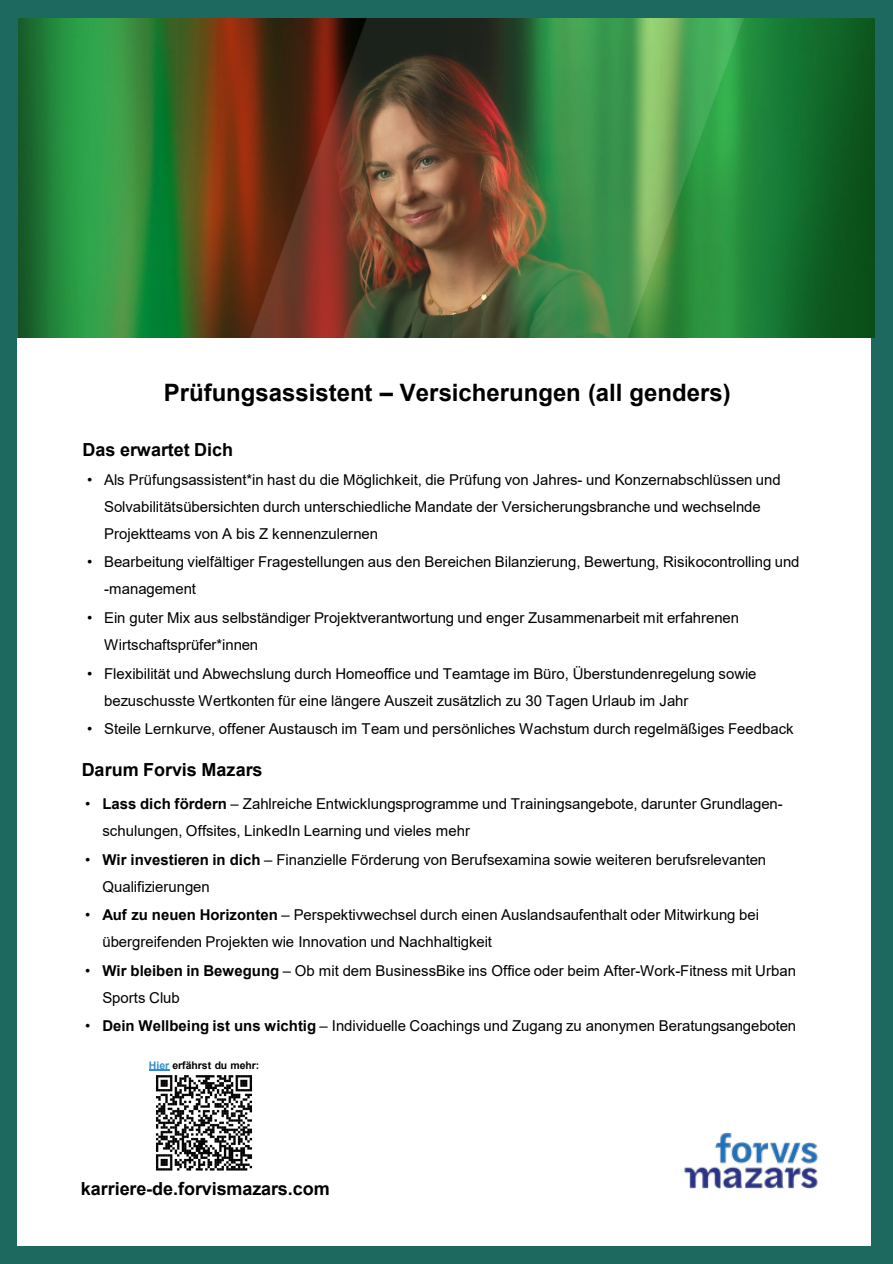
<style>
.page{position:relative;width:893px;height:1264px;background:#fff}
.page>*{position:absolute;margin:0;border:0;box-sizing:border-box;transform-origin:0 0}
.t1{font:700 24px "Arial";color:#000}
.t2{font:700 18px "Arial";color:#000}
.t3{font:15px/27px "Arial";color:#000}
.t4{font:700 10.5px "Arial";letter-spacing:-.005em;color:#000}
.s1{font-weight:700}
.s2{color:#338dcd}
</style>
<div class="page">
<div style="left:0;top:0;width:892px;height:1263px;background:#1d6960"></div>
<img style="left:19px;top:19px;width:855px;height:319px">
<div style="left:17px;top:338px;width:853px;height:906px;background:#fff"></div>
<img style="left:684px;top:1132px;width:134px;height:57px">
<img style="left:167px;top:19px;width:659px;height:319px">
<img style="left:156px;top:1075px;width:96px;height:96px">
<svg style="left:149px;top:1069px;width:20px;height:1px"></svg>
<p class="t1" style="left:164px;top:375px;width:568px">Prüfungsassistent – Versicherungen (all genders)</p>
<p class="t2" style="left:82px;top:437px;width:152px">Das erwartet Dich</p>
<p class="t3" style="left:104px;top:466px;width:678px;text-indent:-17px">• Als Prüfungsassistent*in hast du die Möglichkeit, die Prüfung von Jahres- und Konzernabschlüssen und<br>Solvabilitätsübersichten durch unterschiedliche Mandate der Versicherungsbranche und wechselnde<br>Projektteams von A bis Z kennenzulernen</p>
<p class="t3" style="left:104px;top:548px;width:697px;text-indent:-17px">• Bearbeitung vielfältiger Fragestellungen aus den Bereichen Bilanzierung, Bewertung, Risikocontrolling und -management</p>
<p class="t3" style="left:104px;top:604px;width:636px;text-indent:-17px">• Ein guter Mix aus selbständiger Projektverantwortung und enger Zusammenarbeit mit erfahrenen<br>Wirtschaftsprüfer*innen</p>
<p class="t3" style="left:104px;top:659px;width:654px;text-indent:-17px">• Flexibilität und Abwechslung durch Homeoffice und Teamtage im Büro, Überstundenregelung sowie bezuschusste Wertkonten für eine längere Auszeit zusätzlich zu 30 Tagen Urlaub im Jahr</p>
<p class="t3" style="left:87px;top:715px;width:708px">• Steile Lernkurve, offener Austausch im Team und persönliches Wachstum durch regelmäßiges Feedback</p>
<p class="t2" style="left:82px;top:757px;width:182px">Darum Forvis Mazars</p>
<p class="t3" style="left:102px;top:790px;width:681px;text-indent:-17px">• <span class="s1">Lass dich fördern</span> – Zahlreiche Entwicklungsprogramme und Trainingsangebote, darunter Grundlagen&shy;schulungen, Offsites, LinkedIn Learning und vieles mehr</p>
<p class="t3" style="left:102px;top:845px;width:665px;text-indent:-17px">• <span class="s1">Wir investieren in dich</span> – Finanzielle Förderung von Berufsexamina sowie weiteren berufsrelevanten<br>Qualifizierungen</p>
<p class="t3" style="left:102px;top:901px;width:658px;text-indent:-17px">• <span class="s1">Auf zu neuen Horizonten</span> – Perspektivwechsel durch einen Auslandsaufenthalt oder Mitwirkung bei übergreifenden Projekten wie Innovation und Nachhaltigkeit</p>
<p class="t3" style="left:102px;top:956px;width:695px;text-indent:-17px">• <span class="s1">Wir bleiben in Bewegung</span> – Ob mit dem BusinessBike ins Office oder beim After-Work-Fitness mit Urban<br>Sports Club</p>
<p class="t3" style="left:85px;top:1012px;width:712px">• <span class="s1">Dein Wellbeing ist uns wichtig</span> – Individuelle Coachings und Zugang zu anonymen Beratungsangeboten</p>
<p class="t4" style="left:149px;top:1057px;width:112px"><span class="s2">Hier</span> erfährst du mehr:</p>
<p class="t2" style="left:81px;top:1175px;width:250px">karriere-de.forvismazars.com</p>
</div>
